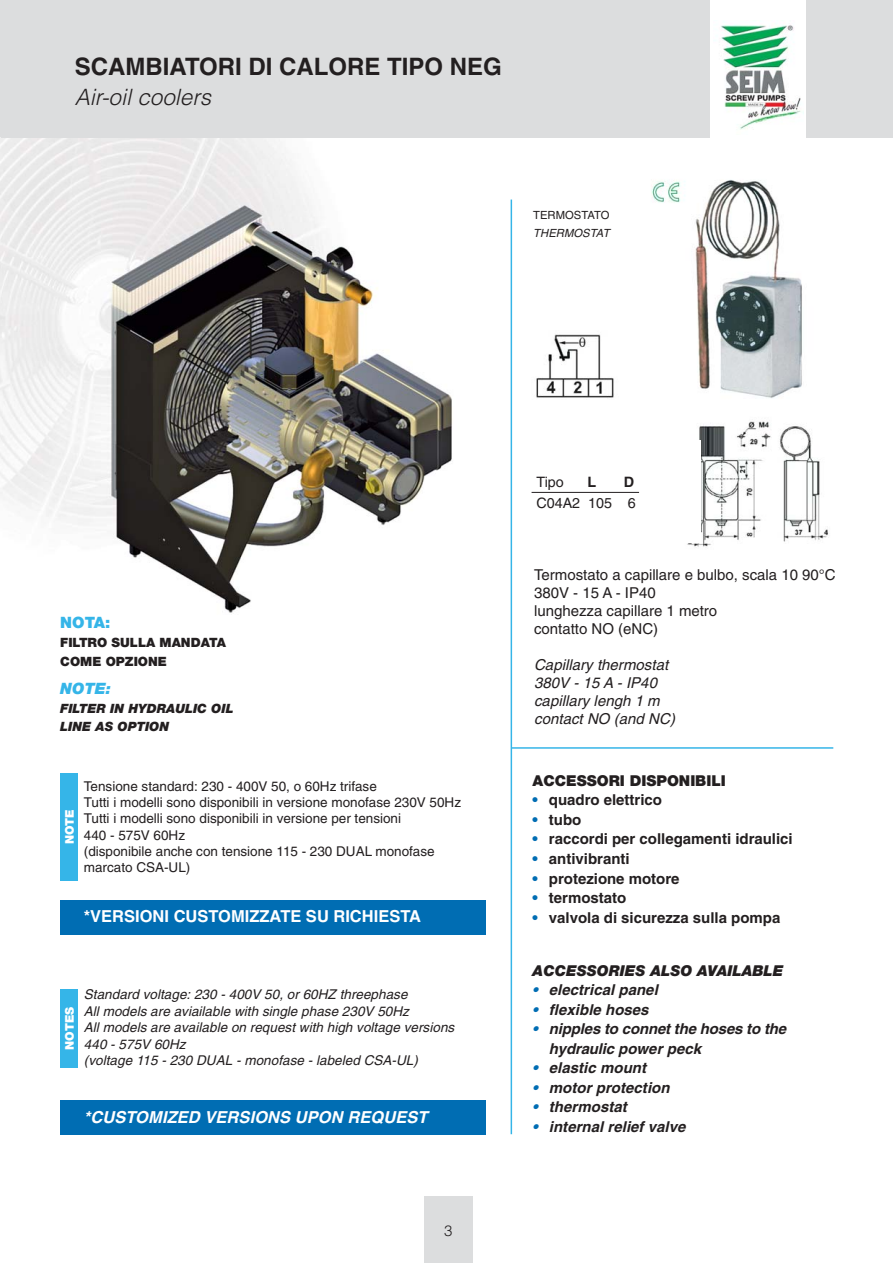
<style>
.page{position:relative;width:893px;height:1263px;background:#fff}
.page>*{position:absolute;margin:0;border:0;box-sizing:border-box;transform-origin:0 0}
.t1{font:700 24px "Helvetica";color:#231f20}
.t2{font:italic 22.5px "Helvetica Light OTF";color:#231f20}
.t3{font:700 16.5px "Helvetica";color:#fff}
.t4{font:italic 700 16.5px "Helvetica";color:#fff}
.t5{font:900 15.6px "Helvetica Neue";color:#35b5e8}
.t6{font:italic 900 15.6px "Helvetica Neue";color:#35b5e8}
.t7{font:italic 700 15px/19.5px "Helvetica";color:#231f20}
.t8{font:700 15px "Helvetica";color:#231f20}
.t9{font:15px/18px "Helvetica";color:#231f20}
.t10{font:italic 15px/18px "Helvetica";color:#231f20}
.t11{font:italic 900 15px "Helvetica Neue";color:#231f20}
.t12{font:900 15px "Helvetica Neue";color:#231f20}
.t13{font:300 15px "Helvetica";color:#231f20}
.t14{font:14.25px "Helvetica";color:#231f20}
.t15{font:700 14.25px "Helvetica";color:#231f20}
.t16{font:13.5px/16.2px "Helvetica";color:#231f20}
.t17{font:italic 13.5px/16.5px "Helvetica";color:#231f20}
.t18{font:italic 900 12.9px/18.5px "Helvetica Neue";color:#231f20}
.t19{font:900 12.9px/18.5px "Helvetica Neue";color:#231f20}
.t20{font:900 12px "Helvetica Neue";color:#fff}
.t21{font:11.25px "Helvetica";color:#231f20}
.t22{font:italic 11.25px "Helvetica";color:#231f20}
.s1{color:#006db3}
</style>
<div class="page">
<img style="left:0;top:137px;width:550px;height:626px">
<div style="left:1px;top:0;width:892px;height:137px;background:#dcddde"></div>
<div style="left:710px;top:0;width:96px;height:153px;background:#fff"></div>
<img style="left:721px;top:25px;width:80px;height:105px">
<div style="left:424px;top:1196px;width:49px;height:67px;background:#dcddde"></div>
<hr style="left:0;top:0;width:1px;height:137px;background:#dcddde">
<div style="left:60px;top:773px;width:17px;height:107px;background:#35b5e8"></div>
<div style="left:60px;top:989px;width:17px;height:79px;background:#35b5e8"></div>
<hr style="left:510px;top:200px;width:2px;height:934px;background:#35b5e8">
<div style="left:521px;top:169px;width:343px;height:244px;background:#fff"></div>
<img style="left:651px;top:180px;width:151px;height:218px">
<img style="left:687px;top:421px;width:141px;height:126px">
<img style="left:516px;top:292px;width:98px;height:191px">
<div style="left:534px;top:440px;width:167px;height:103px;background:#fff"></div>
<hr style="left:531px;top:492px;width:108px;height:1px;background:#231f20">
<div style="left:61px;top:900px;width:425px;height:35px;background:#006db3"></div>
<div style="left:61px;top:1100px;width:425px;height:34px;background:#006db3"></div>
<hr style="left:511px;top:747px;width:322px;height:2px;background:#35b5e8">
<h1 class="t1" style="left:75px;top:58px;width:428px">SCAMBIATORI DI CALORE TIPO NEG</h1>
<h2 class="t2" style="left:75px;top:89px;width:142px">Air-oil coolers</h2>
<p class="t21" style="left:533px;top:210px;width:78px">TERMOSTATO</p>
<p class="t22" style="left:533px;top:228px;width:80px">THERMOSTAT</p>
<p class="t5" style="left:60px;top:617px;width:52px">NOTA:</p>
<p class="t19" style="left:60px;top:634px;width:167px">FILTRO SULLA MANDATA<br>COME OPZIONE</p>
<p class="t6" style="left:60px;top:683px;width:52px">NOTE:</p>
<p class="t18" style="left:60px;top:700px;width:175px">FILTER IN HYDRAULIC OIL<br>LINE AS OPTION</p>
<p class="t20" style="left:65px;top:844px;width:37px;rotate:-90deg">NOTE</p>
<p class="t16" style="left:84px;top:779px;width:379px">Tensione standard: 230 - 400V 50, o 60Hz trifase<br>Tutti i modelli sono disponibili in versione monofase 230V 50Hz Tutti i modelli sono disponibili in versione per tensioni<br>440 - 575V 60Hz<br>(disponibile anche con tensione 115 - 230 DUAL monofase marcato CSA-UL)</p>
<p class="t3" style="left:84px;top:910px;width:339px">*VERSIONI CUSTOMIZZATE SU RICHIESTA</p>
<p class="t20" style="left:65px;top:1050px;width:45px;rotate:-90deg">NOTES</p>
<p class="t17" style="left:84px;top:988px;width:374px">Standard voltage: 230 - 400V 50, or 60HZ threephase<br>All models are aviailable with single phase 230V 50Hz<br>All models are available on request with high voltage versions 440 - 575V 60Hz<br>(voltage 115 - 230 DUAL - monofase - labeled CSA-UL)</p>
<p class="t4" style="left:84px;top:1111px;width:348px">*CUSTOMIZED VERSIONS UPON REQUEST</p>
<p class="t13" style="left:444px;top:1226px;width:10px">3</p>
<p class="t14" style="left:536px;top:477px;width:29px">Tipo</p>
<p class="t15" style="left:587px;top:477px;width:10px">L</p>
<p class="t15" style="left:624px;top:477px;width:12px">D</p>
<p class="t14" style="left:536px;top:497px;width:101px">C04A2 105 6</p>
<p class="t9" style="left:534px;top:567px;width:303px">Termostato a capillare e bulbo, scala 10 90°C<br>380V - 15 A - IP40<br>lunghezza capillare 1 metro<br>contatto NO (eNC)</p>
<p class="t10" style="left:534px;top:657px;width:145px">Capillary thermostat<br>380V - 15 A - IP40 capillary lengh 1 m contact NO (and NC)</p>
<p class="t12" style="left:532px;top:775px;width:195px">ACCESSORI DISPONIBILI</p>
<p class="t8" style="left:532px;top:795px;width:131px"><span class="s1">•</span> quadro elettrico</p>
<p class="t8" style="left:532px;top:814px;width:50px"><span class="s1">•</span> tubo</p>
<p class="t8" style="left:532px;top:834px;width:262px"><span class="s1">•</span> raccordi per collegamenti idraulici</p>
<p class="t8" style="left:532px;top:853px;width:98px"><span class="s1">•</span> antivibranti</p>
<p class="t8" style="left:532px;top:873px;width:148px"><span class="s1">•</span> protezione motore</p>
<p class="t8" style="left:532px;top:892px;width:95px"><span class="s1">•</span> termostato</p>
<p class="t8" style="left:532px;top:912px;width:249px"><span class="s1">•</span> valvola di sicurezza sulla pompa</p>
<p class="t11" style="left:532px;top:965px;width:252px">ACCESSORIES ALSO AVAILABLE</p>
<p class="t7" style="left:532px;top:981px;width:130px"><span class="s1">•</span> electrical panel</p>
<p class="t7" style="left:532px;top:1001px;width:120px"><span class="s1">•</span> flexible hoses</p>
<p class="t7" style="left:549px;top:1020px;width:242px;text-indent:-16px"><span class="s1">•</span> nipples to connetthe hoses to the hydraulic power peck</p>
<p class="t7" style="left:532px;top:1059px;width:118px"><span class="s1">•</span> elastic mount</p>
<p class="t7" style="left:532px;top:1079px;width:141px"><span class="s1">•</span> motor protection</p>
<p class="t7" style="left:532px;top:1098px;width:99px"><span class="s1">•</span> thermostat</p>
<p class="t7" style="left:532px;top:1118px;width:157px"><span class="s1">•</span> internal relief valve</p>
</div>
